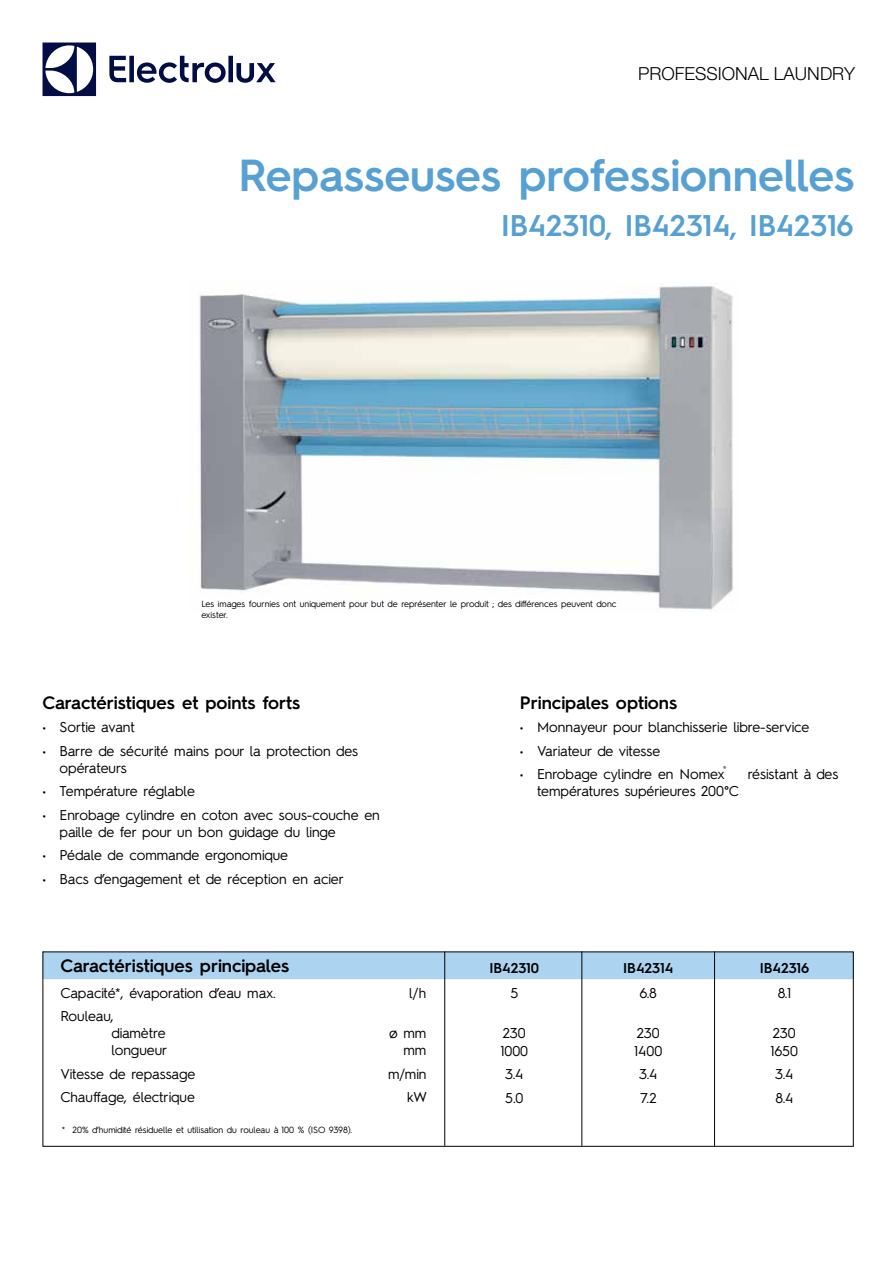
<style>
.page{position:relative;width:893px;height:1263px;background:#fff}
.page>*{position:absolute;margin:0;border:0;box-sizing:border-box;transform-origin:0 0}
.t1{font:600 45px "Hurme Geometric Sans 2";color:#56a0d3}
.t2{font:600 30px "Hurme Geometric Sans 2";color:#56a0d3}
.t3{font:600 18px "Hurme Geometric Sans 2";color:#000}
.t4{font:300 18px "Helvetica Neue LT Pro";color:#000}
.t5{font:14.25px/17.1px "Hurme Geometric Sans 2";color:#000}
.t6{font:600 14.25px "Hurme Geometric Sans 2";color:#000}
.t7{font:9px/10.8px "Hurme Geometric Sans 2";color:#000}
.t8{font:8.25px "Hurme Geometric Sans 2";color:#000}
</style>
<div class="page">
<svg style="left:43px;top:43px;width:53px;height:53px"></svg>
<svg style="left:109px;top:56px;width:167px;height:27px"></svg>
<div style="left:45px;top:953px;width:807px;height:26px;background:#acd4f1"></div>
<div style="left:43px;top:951px;width:811px;height:196px;border:1px solid #000"></div>
<hr style="left:581px;top:951px;width:1px;height:195px;background:#000">
<hr style="left:444px;top:951px;width:1px;height:195px;background:#000">
<hr style="left:714px;top:951px;width:1px;height:195px;background:#000">
<img style="left:198px;top:286px;width:535px;height:324px">
<p class="t4" style="left:638px;top:63px;width:218px">PROFESSIONAL LAUNDRY</p>
<h1 class="t1" style="left:239px;top:144px;width:617px">Repasseuses professionnelles</h1>
<h2 class="t2" style="left:501px;top:204px;width:354px">IB42310, IB42314, IB42316</h2>
<p class="t7" style="left:201px;top:598px;width:417px">Les images fournies ont uniquement pour but de représenter le produit ; des différences peuvent donc exister.</p>
<p class="t3" style="left:42px;top:690px;width:259px">Caractéristiques et points forts</p>
<p class="t5" style="left:42px;top:718px;width:94px">• Sortie avant</p>
<p class="t5" style="left:60px;top:741px;width:300px;text-indent:-17px">• Barre de sécurité mains pour la protection des opérateurs</p>
<p class="t5" style="left:42px;top:782px;width:154px">• Température réglable</p>
<p class="t5" style="left:60px;top:805px;width:322px;text-indent:-17px">• Enrobage cylindre en coton avec sous-couche en paille de fer pour un bon guidage du linge</p>
<p class="t5" style="left:42px;top:846px;width:247px">• Pédale de commande ergonomique</p>
<p class="t5" style="left:42px;top:869px;width:303px">• Bacs d’engagement et de réception en acier</p>
<p class="t3" style="left:60px;top:952px;width:230px">Caractéristiques principales</p>
<p class="t5" style="left:60px;top:983px;width:217px">Capacité*, évaporation d’eau max.</p>
<p class="t5" style="left:409px;top:983px;width:19px">l/h</p>
<p class="t5" style="left:111px;top:1006px;width:56px;text-indent:-51px">Rouleau, diamètre</p>
<p class="t5" style="left:389px;top:1024px;width:39px">ø mm</p>
<p class="t5" style="left:111px;top:1041px;width:57px">longueur</p>
<p class="t5" style="left:404px;top:1041px;width:24px">mm</p>
<p class="t5" style="left:60px;top:1064px;width:136px">Vitesse de repassage</p>
<p class="t5" style="left:388px;top:1064px;width:40px">m/min</p>
<p class="t5" style="left:60px;top:1088px;width:136px">Chauffage, électrique</p>
<p class="t5" style="left:407px;top:1088px;width:21px">kW</p>
<p class="t7" style="left:62px;top:1124px;width:292px">* 20% d’humidité résiduelle et utilisation du rouleau à 100 % (ISO 9398).</p>
<p class="t3" style="left:520px;top:690px;width:159px">Principales options</p>
<p class="t5" style="left:520px;top:718px;width:291px">• Monnayeur pour blanchisserie libre-service</p>
<p class="t5" style="left:520px;top:741px;width:142px">• Variateur de vitesse</p>
<p class="t5" style="left:520px;top:765px;width:206px">• Enrobage cylindre en Nomex</p>
<p class="t5" style="left:748px;top:765px;width:92px">résistant à des</p>
<p class="t5" style="left:537px;top:782px;width:204px">températures supérieures 200°C</p>
<p class="t8" style="left:723px;top:763px;width:5px">®</p>
<p class="t6" style="left:489px;top:958px;width:51px">IB42310</p>
<p class="t6" style="left:623px;top:958px;width:52px">IB42314</p>
<p class="t6" style="left:760px;top:958px;width:51px">IB42316</p>
<p class="t5" style="left:510px;top:983px;width:9px">5</p>
<p class="t5" style="left:639px;top:983px;width:19px">6.8</p>
<p class="t5" style="left:778px;top:983px;width:15px">8.1</p>
<p class="t5" style="left:503px;top:1024px;width:25px">230</p>
<p class="t5" style="left:637px;top:1024px;width:25px">230</p>
<p class="t5" style="left:773px;top:1024px;width:25px">230</p>
<p class="t5" style="left:500px;top:1041px;width:29px">1000</p>
<p class="t5" style="left:634px;top:1041px;width:30px">1400</p>
<p class="t5" style="left:771px;top:1041px;width:29px">1650</p>
<p class="t5" style="left:505px;top:1064px;width:20px">3.4</p>
<p class="t5" style="left:639px;top:1064px;width:20px">3.4</p>
<p class="t5" style="left:775px;top:1064px;width:20px">3.4</p>
<p class="t5" style="left:505px;top:1088px;width:19px">5.0</p>
<p class="t5" style="left:640px;top:1088px;width:18px">7.2</p>
<p class="t5" style="left:775px;top:1088px;width:19px">8.4</p>
</div>
